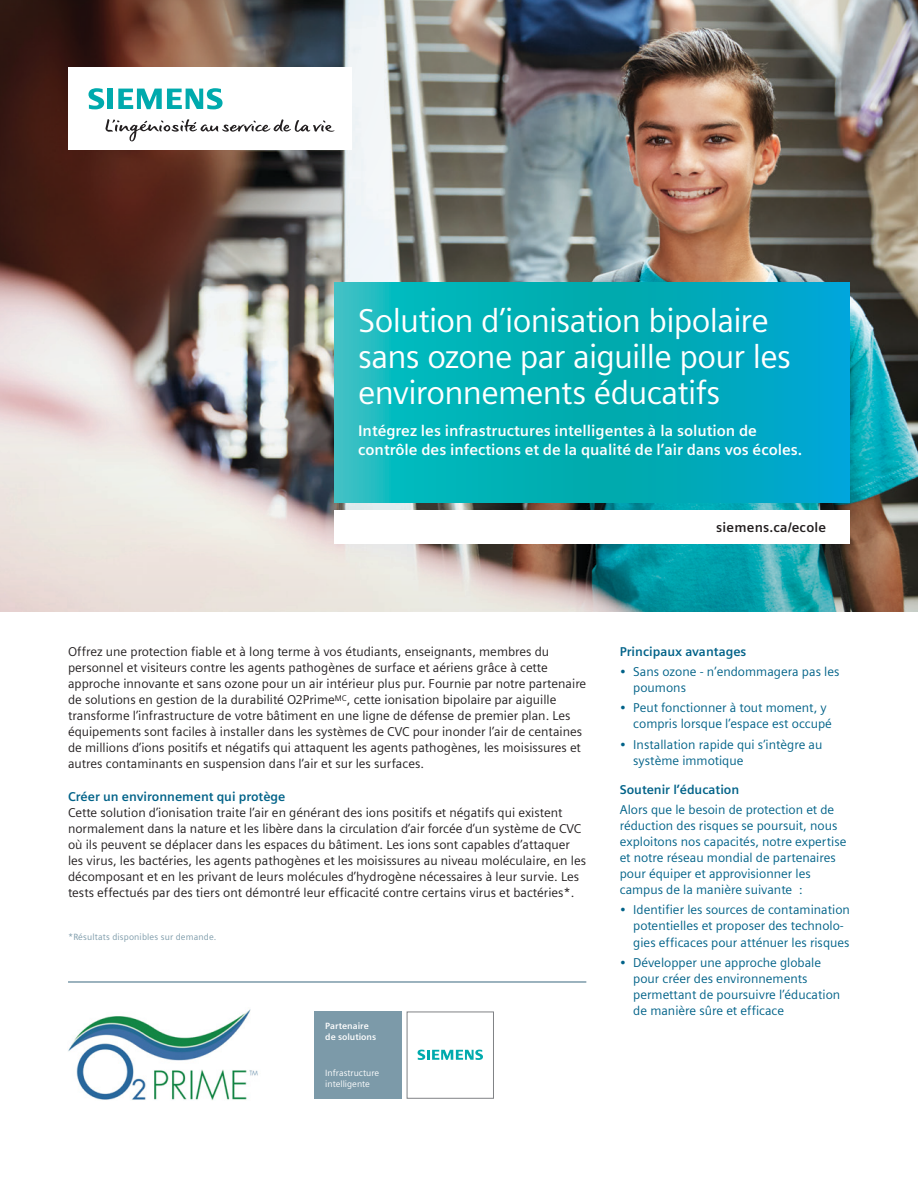
<style>
.page{position:relative;width:918px;height:1188px;background:#fff}
.page>*{position:absolute;margin:0;border:0;box-sizing:border-box;transform-origin:0 0}
.t1{font:33px/36px "Siemens Sans";letter-spacing:-.025em;color:#fff}
.t2{font:700 15.3px/18.8px "Siemens Sans";color:#fff}
.t3{font:700 13.5px "Siemens Sans";letter-spacing:.015em;color:#231f20}
.t4{font:12.75px/16px "Siemens Sans";color:#231f20}
.t5{font:12.75px/16px "Siemens Sans";color:#006288}
.t6{font:700 12.75px "Siemens Sans";color:#006288}
.t7{font:9px "Siemens Sans";letter-spacing:.015em;color:#7c9aa9}
.t8{font:9px/10.8px "Siemens Sans";color:#fff}
.t9{font:700 9px/10.8px "Siemens Sans";color:#fff}
</style>
<div class="page">
<img style="left:573px;top:0;width:345px;height:378px">
<img style="left:0;top:0;width:573px;height:378px">
<img style="left:0;top:378px;width:918px;height:234px">
<hr style="left:68px;top:981px;width:518px;height:2px;background:#7c9aa9">
<div style="left:315px;top:1012px;width:87px;height:87px;background:#7c9aa9"></div>
<div style="left:407px;top:1012px;width:87px;height:87px;background:#fff;border:1px solid #808285"></div>
<svg style="left:418px;top:1050px;width:65px;height:10px"></svg>
<img style="left:68px;top:1009px;width:190px;height:91px">
<div style="left:68px;top:68px;width:283px;height:82px;background:#fff"></div>
<svg style="left:105px;top:119px;width:230px;height:22px"></svg>
<svg style="left:89px;top:88px;width:134px;height:21px"></svg>
<svg style="left:334px;top:283px;width:516px;height:219px;background:#05aebc"></svg>
<div style="left:334px;top:511px;width:516px;height:33px;background:#fff"></div>
<h1 class="t1" style="left:358px;top:303px;width:434px">Solution d’ionisation bipolaire sans ozone par aiguille pour les environnements éducatifs</h1>
<p class="t2" style="left:358px;top:421px;width:446px">Intégrez les infrastructures intelligentes à la solution de contrôle des infections et de la qualité de l’air dans vos écoles.</p>
<p class="t3" style="left:716px;top:520px;width:111px">siemens.ca/ecole</p>
<p class="t4" style="left:68px;top:643px;width:520px">Offrez une protection fiable et à long terme à vos étudiants, enseignants, membres du personnel et visiteurs contre les agents pathogènes de surface et aériens grâce à cette approche innovante et sans ozone pour un air intérieur plus pur. Fournie par notre partenaire de solutions en gestion de la durabilité O2Prime<sup>MC</sup>, cette ionisation bipolaire par aiguille transforme l’infrastructure de votre bâtiment en une ligne de défense de premier plan. Les équipements sont faciles à installer dans les systèmes de CVC pour inonder l’air de centaines de millions d’ions positifs et négatifs qui attaquent les agents pathogènes, les moisissures et autres contaminants en suspension dans l’air et sur les surfaces.</p>
<p class="t6" style="left:68px;top:789px;width:219px">Créer un environnement qui protège</p>
<p class="t4" style="left:68px;top:805px;width:520px">Cette solution d’ionisation traite l’air en générant des ions positifs et négatifs qui existent normalement dans la nature et les libère dans la circulation d’air forcée d’un système de CVC où ils peuvent se déplacer dans les espaces du bâtiment. Les ions sont capables d’attaquer les virus, les bactéries, les agents pathogènes et les moisissures au niveau moléculaire, en les décomposant et en les privant de leurs molécules d’hydrogène nécessaires à leur survie. Les tests effectués par des tiers ont démontré leur efficacité contre certains virus et bactéries*.</p>
<p class="t7" style="left:68px;top:932px;width:150px">*Résultats disponibles sur demande.</p>
<p class="t9" style="left:325px;top:1021px;width:52px">Partenaire de solutions</p>
<p class="t8" style="left:325px;top:1068px;width:55px">Infrastructure intelligente</p>
<p class="t6" style="left:620px;top:644px;width:128px">Principaux avantages</p>
<p class="t5" style="left:633px;top:664px;width:208px;text-indent:-14px">• Sans ozone - n’endommagera pas les poumons</p>
<p class="t5" style="left:633px;top:700px;width:200px;text-indent:-14px">• Peut fonctionner à tout moment, y compris lorsque l’espace est occupé</p>
<p class="t5" style="left:633px;top:736px;width:191px;text-indent:-14px">• Installation rapide qui s’intègre au système immotique</p>
<p class="t6" style="left:620px;top:782px;width:121px">Soutenir l’éducation</p>
<p class="t5" style="left:620px;top:802px;width:228px">Alors que le besoin de protection et de réduction des risques se poursuit, nous exploitons nos capacités, notre expertise et notre réseau mondial de partenaires pour équiper et approvisionner les campus de la manière suivante :</p>
<p class="t5" style="left:633px;top:902px;width:218px;text-indent:-14px">• Identifier les sources de contamination potentielles et proposer des technolo&shy;gies efficaces pour atténuer les risques</p>
<p class="t5" style="left:633px;top:954px;width:209px;text-indent:-14px">• Développer une approche globale pour créer des environnements permettant de poursuivre l’éducation de manière sûre et efficace</p>
</div>
